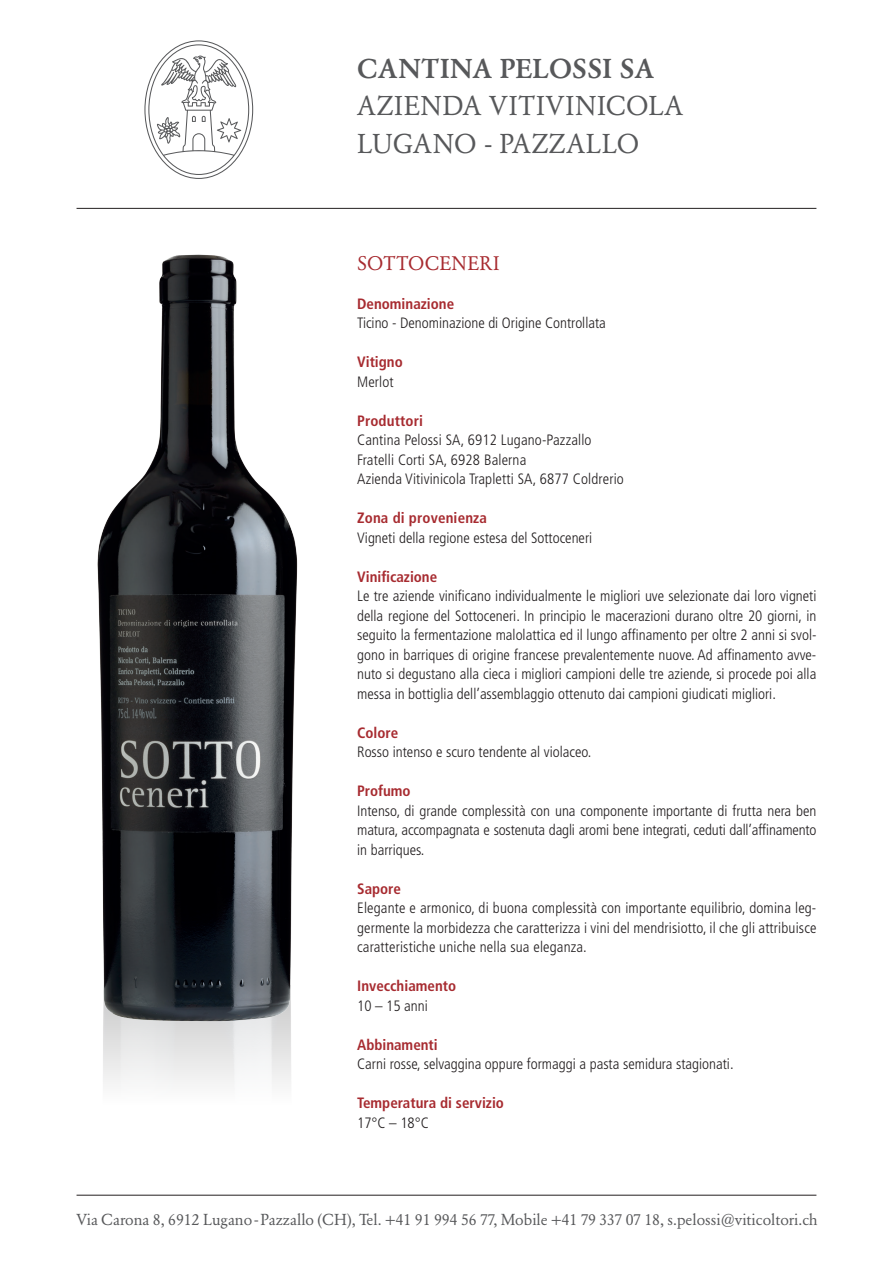
<style>
.page{position:relative;width:893px;height:1263px;background:#fff}
.page>*{position:absolute;margin:0;border:0;box-sizing:border-box;transform-origin:0 0}
.t1{font:27px/37.5px "Garamond BE";letter-spacing:.02em;color:#57585a}
.t2{font:500 27px "Garamond BE";letter-spacing:.01em;color:#57585a}
.t3{font:19.5px "Garamond BE";letter-spacing:.015em;color:#a72b30}
.t4{font:15.75px "Garamond BE";color:#57585a}
.t5{font:300 condensed 15px/19.5px "Frutiger LT Std";color:#231f20;text-align:justify}
.t6{font:700 condensed 15px "Frutiger LT Std";color:#a72b30}
</style>
<div class="page">
<hr style="left:77px;top:208px;width:739px;height:1px;background:#231f20">
<hr style="left:77px;top:1195px;width:739px;height:1px;background:#231f20">
<svg style="left:144px;top:40px;width:109px;height:139px"></svg>
<img style="left:97px;top:254px;width:201px;height:794px">
<h1 class="t2" style="left:357px;top:53px;width:298px">CANTINA PELOSSI SA</h1>
<h1 class="t1" style="left:357px;top:87px;width:327px">AZIENDA VITIVINICOLA<br>LUGANO - PAZZALLO</h1>
<h2 class="t3" style="left:357px;top:252px;width:144px">SOTTOCENERI</h2>
<p class="t6" style="left:357px;top:295px;width:98px">Denominazione</p>
<p class="t5" style="left:357px;top:314px;width:250px">Ticino - Denominazione di Origine Controllata</p>
<p class="t6" style="left:357px;top:353px;width:47px">Vitigno</p>
<p class="t5" style="left:357px;top:372px;width:38px">Merlot</p>
<p class="t6" style="left:357px;top:412px;width:67px">Produttori</p>
<p class="t5" style="left:357px;top:431px;width:268px;text-align:left">Cantina Pelossi SA, 6912 Lugano-Pazzallo<br>Fratelli Corti SA, 6928 Balerna<br>Azienda Vitivinicola Trapletti SA, 6877 Coldrerio</p>
<p class="t6" style="left:357px;top:509px;width:131px">Zona di provenienza</p>
<p class="t5" style="left:357px;top:528px;width:237px">Vigneti della regione estesa del Sottoceneri</p>
<p class="t6" style="left:357px;top:568px;width:82px">Vinificazione</p>
<p class="t5" style="left:357px;top:587px;width:461px">Le tre aziende vinificano individualmente le migliori uve selezionate dai loro vigneti della regione del Sottoceneri. In principio le macerazioni durano oltre 20 giorni, in seguito la fermentazione malolattica ed il lungo affinamento per oltre 2 anni si svol&shy;gono in barriques di origine francese prevalentemente nuove. Ad affinamento avve&shy;nuto si degustano alla cieca i migliori campioni delle tre aziende, si procede poi alla messa in bottiglia dell’assemblaggio ottenuto dai campioni giudicati migliori.</p>
<p class="t6" style="left:357px;top:724px;width:42px">Colore</p>
<p class="t5" style="left:357px;top:743px;width:236px">Rosso intenso e scuro tendente al violaceo.</p>
<p class="t6" style="left:357px;top:782px;width:55px">Profumo</p>
<p class="t5" style="left:357px;top:801px;width:461px">Intenso, di grande complessità con una componente importante di frutta nera ben matura, accompagnata e sostenuta dagli aromi bene integrati, ceduti dall’affinamento in barriques.</p>
<p class="t6" style="left:357px;top:880px;width:45px">Sapore</p>
<p class="t5" style="left:357px;top:899px;width:461px">Elegante e armonico, di buona complessità con importante equilibrio, domina leg&shy;germente la morbidezza che caratterizza i vini del mendrisiotto, il che gli attribuisce caratteristiche uniche nella sua eleganza.</p>
<p class="t6" style="left:357px;top:977px;width:100px">Invecchiamento</p>
<p class="t5" style="left:357px;top:996px;width:72px">10 – 15 anni</p>
<p class="t6" style="left:357px;top:1036px;width:82px">Abbinamenti</p>
<p class="t5" style="left:357px;top:1055px;width:378px">Carni rosse, selvaggina oppure formaggi a pasta semidura stagionati.</p>
<p class="t6" style="left:357px;top:1094px;width:148px">Temperatura di servizio</p>
<p class="t5" style="left:357px;top:1113px;width:73px">17°C – 18°C</p>
<p class="t4" style="left:77px;top:1211px;width:742px">Via Carona 8, 6912 Lugano - Pazzallo (CH), Tel. +41 91 994 56 77, Mobile +41 79 337 07 18, s.pelossi@viticoltori.ch</p>
</div>
